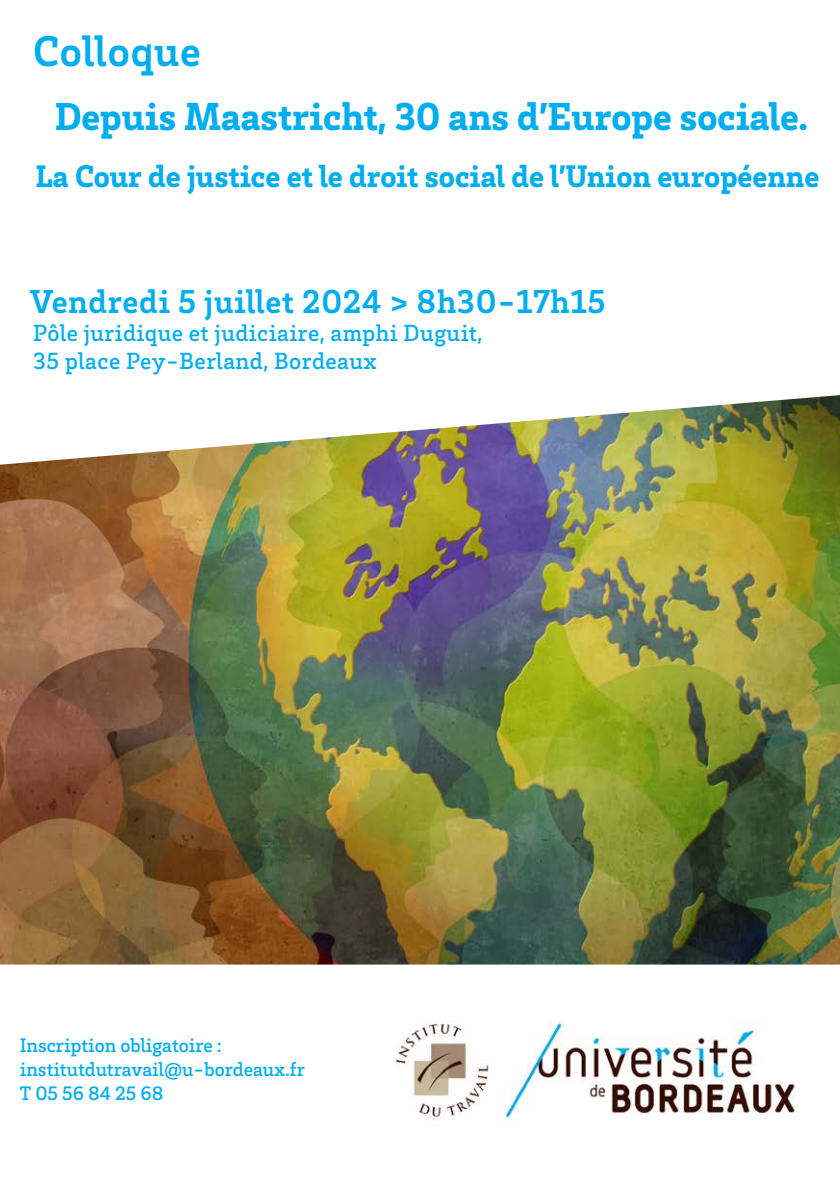
<style>
.page{position:relative;width:840px;height:1191px;background:#fff}
.page>*{position:absolute;margin:0;border:0;box-sizing:border-box;transform-origin:0 0}
._1_affA3_titre_manifestation{font:700 44px "Brix Slab";letter-spacing:.02em;color:#00aeef}
._1_affA3_titre_manifestation-2{font:900 40px "Brix Slab";color:#00aeef}
._2_affA3_date_et_horaire{font:700 34px "Brix Slab";letter-spacing:.02em;color:#00aeef}
._1_affA3_titre_manifestation-3{font:900 32px "Brix Slab";color:#00aeef}
._2_affA3_date_et_horaire-2{font:500 24px/28px "Brix Slab";letter-spacing:.02em;color:#00aeef}
.t1{font:500 20px "Brix Slab";color:#00aeef}
</style>
<div class="page">
<img style="left:0;top:395px;width:839px;height:569px">
<img style="left:395px;top:1020px;width:400px;height:106px">
<p class="_1_affA3_titre_manifestation" style="left:33px;top:22px;width:169px">Colloque</p>
<p class="_1_affA3_titre_manifestation-2" style="left:55px;top:90px;width:754px">Depuis Maastricht, 30 ans d’Europe sociale.</p>
<p class="_1_affA3_titre_manifestation-3" style="left:35px;top:155px;width:785px">La Cour de justice et le droit social de l’Union européenne</p>
<p class="_2_affA3_date_et_horaire" style="left:30px;top:279px;width:576px">Vendredi 5 juillet 2024 &gt; 8h30-17h15</p>
<p class="_2_affA3_date_et_horaire-2" style="left:33px;top:317px;width:450px">Pôle juridique et judiciaire, amphi Duguit,<br>35 place Pey-Berland, Bordeaux</p>
<p class="t1" style="left:20px;top:1032px;width:203px">Inscription obligatoire :</p>
<p class="t1" style="left:20px;top:1056px;width:286px">institutdutravail@u-bordeaux.fr</p>
<p class="t1" style="left:20px;top:1080px;width:145px">T 05 56 84 25 68</p>
</div>
